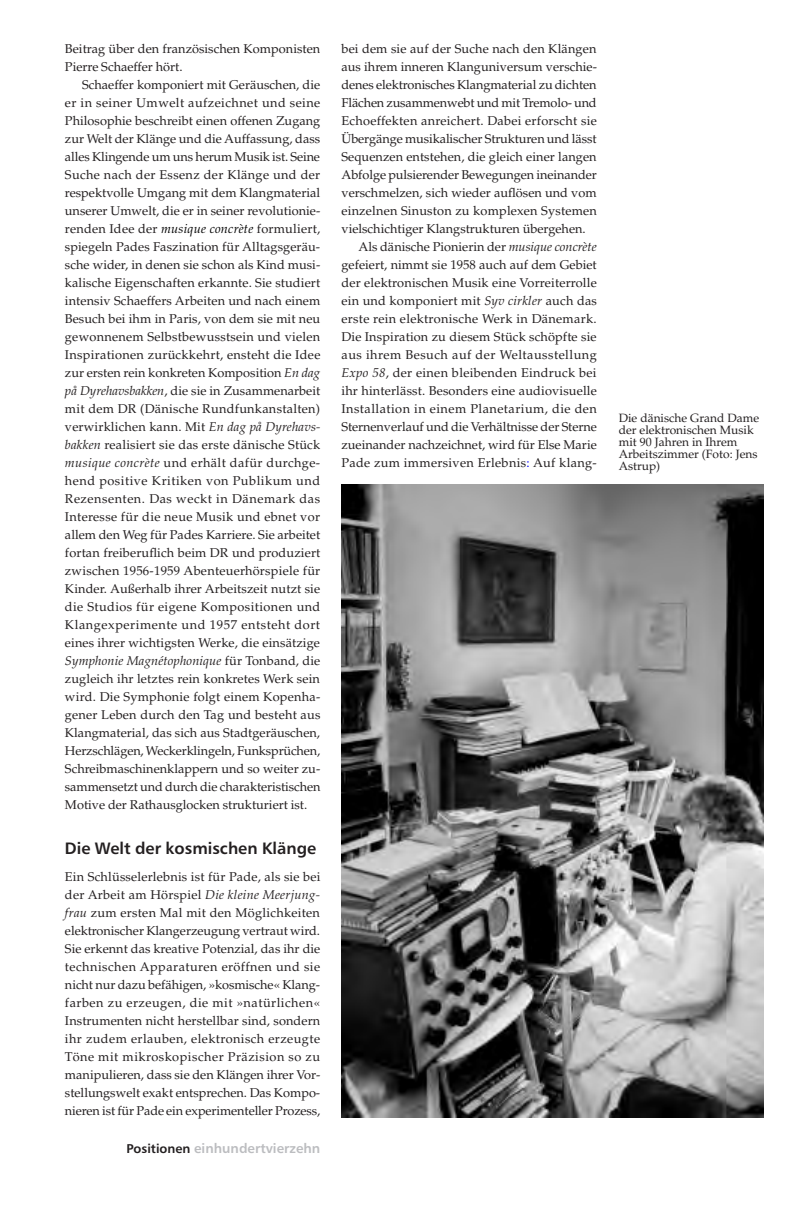
<style>
.page{position:relative;width:809px;height:1213px;background:#fff}
.page>*{position:absolute;margin:0;border:0;box-sizing:border-box;transform-origin:0 0}
.t1{font:16.5px "Humanist 777 BT Bold B";color:#231f20}
.t2{font:13.5px "Humanist 777 BT Bold B";color:#bcbdc0}
.t3{font:12.75px/18px "Palatino LT Std";color:#231f20;text-align:justify}
.t4{font:12.75px "Palatino LT Std";letter-spacing:.025em;color:#231f20}
.t5{font:12.75px "Palatino LT Std";letter-spacing:.02em;color:#231f20}
.t6{font:12.75px "Palatino LT Std";letter-spacing:.035em;color:#231f20}
.t7{font:12.75px "Palatino LT Std";letter-spacing:.04em;color:#231f20}
.t8{font:12px/12px "Palatino";color:#231f20}
.s1{font-style:italic;color:#000}
.s2{font-style:italic}
.s3{font-size:12.75px;color:#231f20}
.s4{color:#00f}
</style>
<div class="page">
<img style="left:341px;top:485px;width:422px;height:633px">
<p class="t3" style="left:65px;top:40px;width:257px">Beitrag über den französischen Komponisten<br>Pierre Schaeffer hört.</p>
<p class="t3" style="left:65px;top:76px;width:257px;text-indent:17px">Schaeffer komponiert mit Geräuschen, die er in seiner Umwelt aufzeichnet und seine Philosophie beschreibt einen offenen Zugang zur Welt der Klänge und die Auffassung, dass alles Klingende um uns herum Musik ist. Seine Suche nach der Essenz der Klänge und der respektvolle Umgang mit dem Klangmaterial unserer Umwelt, die er in seiner revolutionie&shy;renden Idee der <span class="s1">musique concrète</span> formuliert, spiegeln Pades Faszination für Alltagsgeräu&shy;sche wider, in denen sie schon als Kind musi&shy;kalische Eigenschaften erkannte. Sie studiert intensiv Schaeffers Arbeiten und nach einem Besuch bei ihm in Paris, von dem sie mit neu gewonnenem Selbstbewusstsein und vielen Inspirationen zurückkehrt, ensteht die Idee zur ersten rein konkreten Komposition <span class="s2">En dag på Dyrehavsbakken</span>, die sie in Zusammenarbeit mit dem DR (Dänische Rundfunkanstalten) verwirklichen kann. Mit <span class="s2">En dag på Dyrehavs&shy;bakken</span> realisiert sie das erste dänische Stück <span class="s2">musique concrète</span> und erhält dafür durchge&shy;hend positive Kritiken von Publikum und Rezensenten. Das weckt in Dänemark das Interesse für die neue Musik und ebnet vor allem den Weg für Pades Karriere. Sie arbeitet fortan freiberuflich beim DR und produziert zwischen 1956-1959 Abenteuerhörspiele für Kinder. Außerhalb ihrer Arbeitszeit nutzt sie die Studios für eigene Kompositionen und Klangexperimente und 1957 entsteht dort eines ihrer wichtigsten Werke, die einsätzige <span class="s2">Symphonie Magnétophonique</span> für Tonband, die zugleich ihr letztes rein konkretes Werk sein wird. Die Symphonie folgt einem Kopenha&shy;gener Leben durch den Tag und besteht aus Klangmaterial, das sich aus Stadtgeräuschen, Herzschlägen, Weckerklingeln, Funksprüchen, Schreibmaschinenklappern und so weiter zu&shy;sammensetzt und durch die charakteristischen Motive der Rathausglocken strukturiert ist.</p>
<p class="t1" style="left:65px;top:837px;width:253px">Die Welt der kosmischen Klänge</p>
<p class="t3" style="left:65px;top:868px;width:257px">Ein Schlüsselerlebnis ist für Pade, als sie bei der Arbeit am Hörspiel <span class="s2">Die kleine Meerjung&shy;frau</span> zum ersten Mal mit den Möglichkeiten elektronischer Klangerzeugung vertraut wird.<br>Sie erkennt das kreative Potenzial, das ihr die technischen Apparaturen eröffnen und sie nicht nur dazu befähigen, »kosmische« Klang&shy;farben zu erzeugen, die mit »natürlichen« Instrumenten nicht herstellbar sind, sondern ihr zudem erlauben, elektronisch erzeugte Töne mit mikroskopischer Präzision so zu manipulieren, dass sie den Klängen ihrer Vor&shy;stellungswelt exakt entsprechen. Das Kompo&shy;nieren ist für Pade ein experimenteller Prozess,</p>
<p class="t2" style="left:127px;top:1139px;width:195px"><span class="s3">Positionen</span> einhundertvierzehn</p>
<p class="t3" style="left:341px;top:40px;width:256px">bei dem sie auf der Suche nach den Klängen</p>
<p class="t3" style="left:341px;top:58px;width:257px">aus ihrem inneren Klanguniversum verschie-</p>
<p class="t3" style="left:341px;top:76px;width:256px">denes elektronisches Klangmaterial zu dichten</p>
<p class="t3" style="left:341px;top:94px;width:257px">Flächen zusammenwebt und mit Tremolo- und</p>
<p class="t5" style="left:341px;top:113px;width:257px">Echoeffekten anreichert. Dabei erforscht sie</p>
<p class="t3" style="left:341px;top:130px;width:256px">Übergänge musikalischer Strukturen und lässt</p>
<p class="t3" style="left:341px;top:148px;width:257px">Sequenzen entstehen, die gleich einer langen</p>
<p class="t3" style="left:341px;top:166px;width:257px">Abfolge pulsierender Bewegungen ineinander</p>
<p class="t3" style="left:341px;top:184px;width:257px">verschmelzen, sich wieder auflösen und vom</p>
<p class="t3" style="left:341px;top:202px;width:257px">einzelnen Sinuston zu komplexen Systemen</p>
<p class="t3" style="left:341px;top:220px;width:246px">vielschichtiger Klangstrukturen übergehen.</p>
<p class="t3" style="left:358px;top:238px;width:240px">Als dänische Pionierin der <span class="s2">musique concrète</span></p>
<p class="t3" style="left:341px;top:256px;width:257px">gefeiert, nimmt sie 1958 auch auf dem Gebiet</p>
<p class="t3" style="left:341px;top:274px;width:257px">der elektronischen Musik eine Vorreiterrolle</p>
<p class="t3" style="left:341px;top:292px;width:257px">ein und komponiert mit <span class="s2">Syv cirkler</span> auch das</p>
<p class="t4" style="left:341px;top:311px;width:257px">erste rein elektronische Werk in Dänemark.</p>
<p class="t3" style="left:341px;top:328px;width:257px">Die Inspiration zu diesem Stück schöpfte sie</p>
<p class="t7" style="left:341px;top:347px;width:257px">aus ihrem Besuch auf der Weltausstellung</p>
<p class="t4" style="left:341px;top:365px;width:256px"><span class="s2">Expo 58</span>, der einen bleibenden Eindruck bei</p>
<p class="t3" style="left:341px;top:382px;width:257px">ihr hinterlässt. Besonders eine audiovisuelle</p>
<p class="t6" style="left:341px;top:401px;width:257px">Installation in einem Planetarium, die den</p>
<p class="t3" style="left:341px;top:418px;width:257px">Sternenverlauf und die Verhältnisse der Sterne</p>
<p class="t3" style="left:341px;top:436px;width:257px">zueinander nachzeichnet, wird für Else Marie</p>
<p class="t4" style="left:341px;top:455px;width:257px">Pade zum immersiven Erlebnis<span class="s4">:</span> Auf klang-</p>
<p class="t8" style="left:618px;top:412px;width:142px">Die dänische Grand Dame der elektronischen Musik mit 90 Jahren in Ihrem<br>Arbeitszimmer (Foto: Jens<br>Astrup)</p>
</div>
